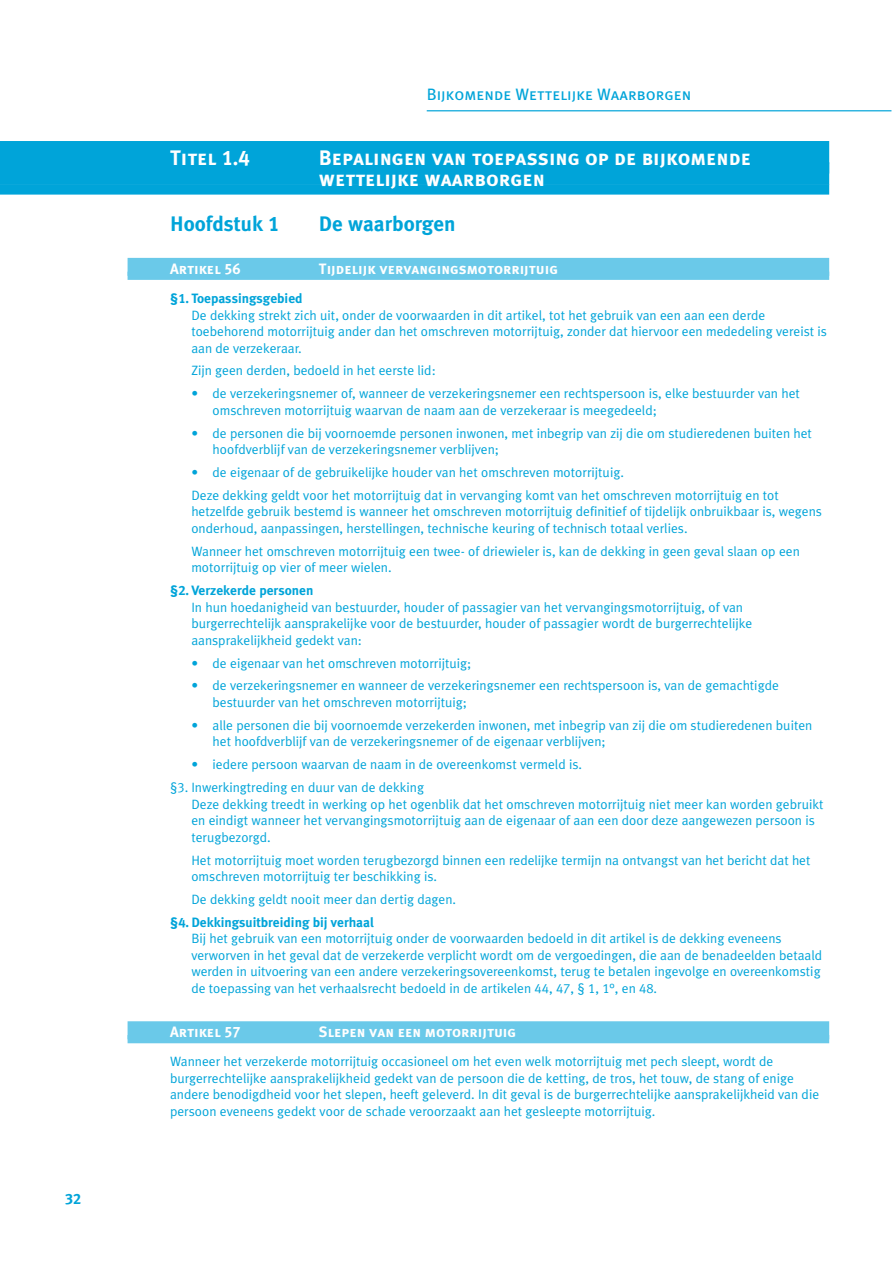
<style>
.page{position:relative;width:893px;height:1263px;background:#fff}
.page>*{position:absolute;margin:0;border:0;box-sizing:border-box;transform-origin:0 0}
.Titel{font:21px "Meta Ethias Bold Caps";color:#fff}
.Hoofdstuk{font:700 21px "Meta Ethias";color:#00a4d9}
.En-tête{font:16.5px "Meta Ethias Book Caps";color:#00a4d9}
.Artikel{font:15px "Meta Ethias Bold Caps";color:#fff}
.t1{font:15px "Meta Ethias Bold Caps";color:#00a4d9}
.Tekst_1{font:13.5px/16.5px "Meta Ethias Normal";color:#00a4d9}
.Gewone_tekst{font:13.5px/16.5px "Meta Ethias Normal";color:#00a4d9}
.Tekst_1-2{font:700 13.5px "Meta Ethias";color:#00a4d9}
</style>
<div class="page">
<div style="left:0;top:141px;width:829px;height:22px;background:#00a4d9"></div>
<div style="left:0;top:162px;width:829px;height:22px;background:#00a4d9"></div>
<div style="left:0;top:184px;width:829px;height:11px;background:#00a4d9"></div>
<div style="left:128px;top:258px;width:701px;height:18px;background:#6ac9e9"></div>
<div style="left:128px;top:272px;width:701px;height:8px;background:#6ac9e9"></div>
<div style="left:128px;top:1021px;width:701px;height:18px;background:#6ac9e9"></div>
<div style="left:128px;top:1035px;width:701px;height:8px;background:#6ac9e9"></div>
<hr style="left:427px;top:110px;width:464px;height:1px;background:#00a4d9">
<p class="t1" style="left:65px;top:1190px;width:18px">32</p>
<p class="En-tête" style="left:427px;top:84px;width:266px">Bijkomende Wettelijke Waarborgen</p>
<p class="Titel" style="left:170px;top:146px;width:81px">Titel 1.4</p>
<p class="Titel" style="left:319px;top:146px;width:434px">Bepalingen van toepassing op de bijkomende</p>
<p class="Titel" style="left:319px;top:167px;width:228px">wettelijke waarborgen</p>
<p class="Hoofdstuk" style="left:170px;top:212px;width:111px">Hoofdstuk 1</p>
<p class="Hoofdstuk" style="left:319px;top:212px;width:138px">De waarborgen</p>
<p class="Artikel" style="left:170px;top:260px;width:72px">Artikel 56</p>
<p class="Artikel" style="left:319px;top:260px;width:241px">Tijdelijk vervangingsmotorrijtuig</p>
<p class="Tekst_1-2" style="left:170px;top:290px;width:134px">§1. Toepassingsgebied</p>
<p class="Tekst_1" style="left:191px;top:306px;width:637px">De dekking strekt zich uit, onder de voorwaarden in dit artikel, tot het gebruik van een aan een derde toebehorend motorrijtuig ander dan het omschreven motorrijtuig, zonder dat hiervoor een mededeling vereist is aan de verzekeraar.</p>
<p class="Tekst_1" style="left:191px;top:362px;width:246px">Zijn geen derden, bedoeld in het eerste lid:</p>
<p class="Gewone_tekst" style="left:213px;top:385px;width:589px;text-indent:-21px">• de verzekeringsnemer of, wanneer de verzekeringsnemer een rechtspersoon is, elke bestuurder van het omschreven motorrijtuig waarvan de naam aan de verzekeraar is meegedeeld;</p>
<p class="Gewone_tekst" style="left:213px;top:425px;width:601px;text-indent:-21px">• de personen die bij voornoemde personen inwonen, met inbegrip van zij die om studieredenen buiten het hoofdverblijf van de verzekeringsnemer verblijven;</p>
<p class="Gewone_tekst" style="left:191px;top:464px;width:434px">• de eigenaar of de gebruikelijke houder van het omschreven motorrijtuig.</p>
<p class="Tekst_1" style="left:191px;top:487px;width:632px">Deze dekking geldt voor het motorrijtuig dat in vervanging komt van het omschreven motorrijtuig en tot hetzelfde gebruik bestemd is wanneer het omschreven motorrijtuig definitief of tijdelijk onbruikbaar is, wegens onderhoud, aanpassingen, herstellingen, technische keuring of technisch totaal verlies.</p>
<p class="Tekst_1" style="left:191px;top:543px;width:610px">Wanneer het omschreven motorrijtuig een twee- of driewieler is, kan de dekking in geen geval slaan op een motorrijtuig op vier of meer wielen.</p>
<p class="Tekst_1-2" style="left:170px;top:583px;width:145px">§2. Verzekerde personen</p>
<p class="Tekst_1" style="left:191px;top:599px;width:562px">In hun hoedanigheid van bestuurder, houder of passagier van het vervangingsmotorrijtuig, of van burgerrechtelijk aansprakelijke voor de bestuurder, houder of passagier wordt de burgerrechtelijke aansprakelijkheid gedekt van:</p>
<p class="Gewone_tekst" style="left:191px;top:654px;width:282px">• de eigenaar van het omschreven motorrijtuig;</p>
<p class="Gewone_tekst" style="left:213px;top:677px;width:568px;text-indent:-21px">• de verzekeringsnemer en wanneer de verzekeringsnemer een rechtspersoon is, van de gemachtigde bestuurder van het omschreven motorrijtuig;</p>
<p class="Gewone_tekst" style="left:213px;top:717px;width:601px;text-indent:-21px">• alle personen die bij voornoemde verzekerden inwonen, met inbegrip van zij die om studieredenen buiten het hoofdverblijf van de verzekeringsnemer of de eigenaar verblijven;</p>
<p class="Gewone_tekst" style="left:191px;top:756px;width:392px">• iedere persoon waarvan de naam in de overeenkomst vermeld is.</p>
<p class="Tekst_1" style="left:170px;top:779px;width:255px">§3. Inwerkingtreding en duur van de dekking</p>
<p class="Tekst_1" style="left:191px;top:795px;width:634px">Deze dekking treedt in werking op het ogenblik dat het omschreven motorrijtuig niet meer kan worden gebruikt en eindigt wanneer het vervangingsmotorrijtuig aan de eigenaar of aan een door deze aangewezen persoon is terugbezorgd.</p>
<p class="Tekst_1" style="left:191px;top:851px;width:621px">Het motorrijtuig moet worden terugbezorgd binnen een redelijke termijn na ontvangst van het bericht dat het omschreven motorrijtuig ter beschikking is.</p>
<p class="Tekst_1" style="left:191px;top:891px;width:266px">De dekking geldt nooit meer dan dertig dagen.</p>
<p class="Tekst_1-2" style="left:170px;top:914px;width:206px">§4. Dekkingsuitbreiding bij verhaal</p>
<p class="Tekst_1" style="left:191px;top:930px;width:632px">Bij het gebruik van een motorrijtuig onder de voorwaarden bedoeld in dit artikel is de dekking eveneens verworven in het geval dat de verzekerde verplicht wordt om de vergoedingen, die aan de benadeelden betaald werden in uitvoering van een andere verzekeringsovereenkomst, terug te betalen ingevolge en overeenkomstig de toepassing van het verhaalsrecht bedoeld in de artikelen 44, 47, § 1, 1°, en 48.</p>
<p class="Artikel" style="left:170px;top:1023px;width:72px">Artikel 57</p>
<p class="Artikel" style="left:319px;top:1023px;width:199px">Slepen van een motorrijtuig</p>
<p class="Gewone_tekst" style="left:170px;top:1053px;width:651px">Wanneer het verzekerde motorrijtuig occasioneel om het even welk motorrijtuig met pech sleept, wordt de burgerrechtelijke aansprakelijkheid gedekt van de persoon die de ketting, de tros, het touw, de stang of enige andere benodigdheid voor het slepen, heeft geleverd. In dit geval is de burgerrechtelijke aansprakelijkheid van die persoon eveneens gedekt voor de schade veroorzaakt aan het gesleepte motorrijtuig.</p>
</div>
